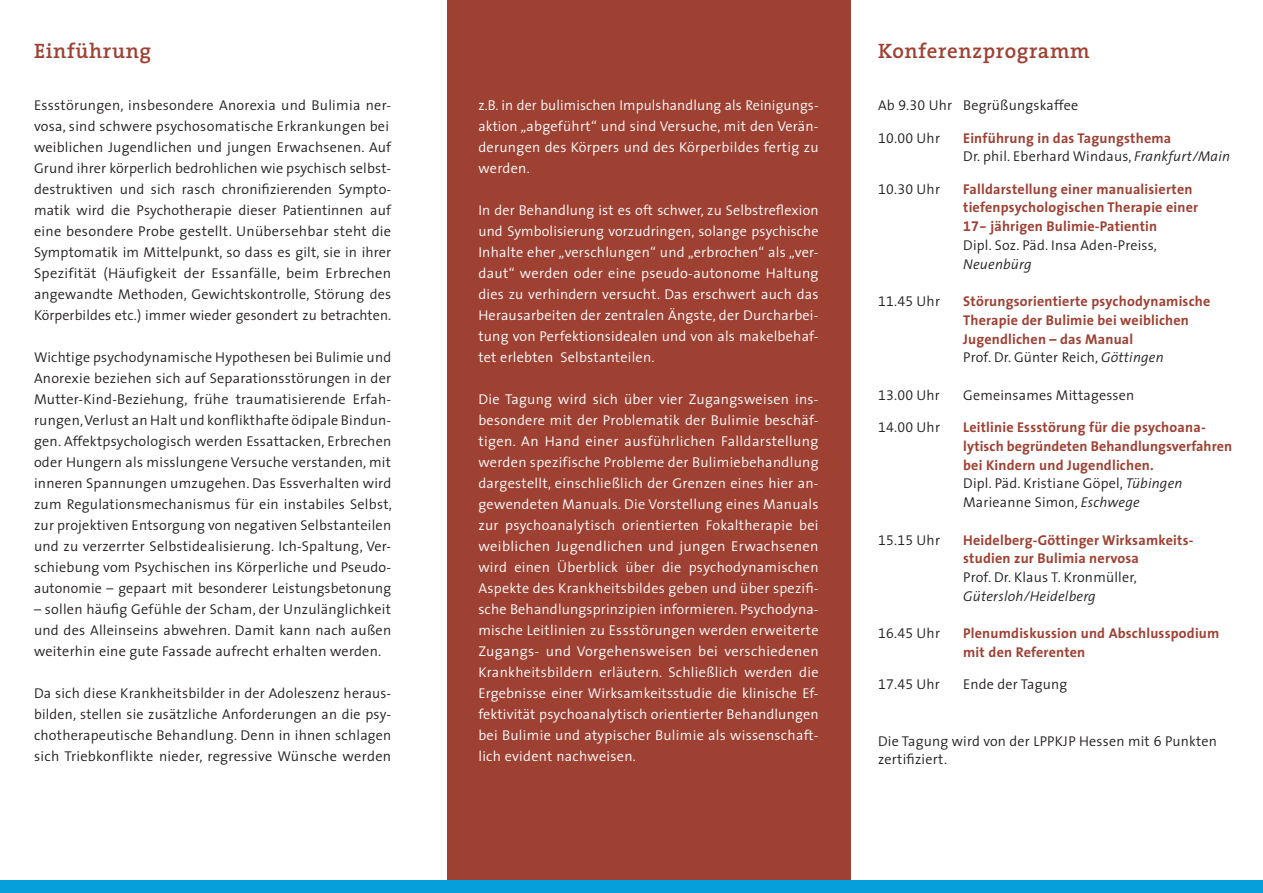
<style>
.page{position:relative;width:1263px;height:893px;background:#fff}
.page>*{position:absolute;margin:0;border:0;box-sizing:border-box;transform-origin:0 0}
.t1{font:600 21px "The Serif";letter-spacing:.03em;color:#9e4133}
.t2{font:300 14.25px/21px "The Sans";letter-spacing:.015em;color:#231f20;text-align:justify}
.t3{font:300 14.25px/21px "The Sans";letter-spacing:.02em;color:#fff;text-align:justify}
.t4{font:700 14.25px/18.8px "The Sans";letter-spacing:.015em;color:#9e4133}
.t5{font:14.25px "The Sans Semi Light Expert";letter-spacing:.015em;color:#231f20}
.t6{font:italic 300 14.25px "The Sans";letter-spacing:.015em;color:#231f20}
.s1{font-family:"The Sans Semi Light Expert";font-weight:400}
.s2{font-family:"The Sans";font-weight:300}
.s3{font-weight:300;color:#231f20}
.s4{font-weight:300;font-style:italic;color:#231f20}
.s5{font-family:"The Sans Bold Expert";font-weight:400}
</style>
<div class="page">
<div style="left:446px;top:0;width:404px;height:893px;background:#9e4133"></div>
<div style="left:0;top:880px;width:1263px;height:13px;background:#069edb"></div>
<h1 class="t1" style="left:34px;top:42px;width:119px">Einführung</h1>
<p class="t2" style="left:34px;top:96px;width:359px;text-align:left">Essstörungen, insbesondere Anorexia und Bulimia ner&shy;vosa, sind schwere psychosomatische Erkrankungen bei weiblichen Jugendlichen und jungen Erwachsenen. Auf Grund ihrer körperlich bedrohlichen wie psychisch selbst&shy;destruktiven und sich rasch chronifizierenden Sympto&shy;matik wird die Psychotherapie dieser Patientinnen auf eine besondere Probe gestellt. Unübersehbar steht die Symptomatik im Mittelpunkt, so dass es gilt, sie in ihrer Spezifität (Häufigkeit der Essanfälle, beim Erbrechen angewandte Methoden, Gewichtskontrolle, Störung des Körperbildes etc.) immer wieder gesondert zu betrachten.</p>
<p class="t2" style="left:34px;top:348px;width:359px">Wichtige psychodynamische Hypothesen bei Bulimie und Anorexie beziehen sich auf Separationsstörungen in der Mutter-Kind-Beziehung, frühe traumatisierende Erfah&shy;rungen, Verlust an Halt und konflikthafte ödipale Bindun&shy;gen. Affektpsychologisch werden Essattacken, Erbrechen oder Hungern als misslungene Versuche verstanden, mit inneren Spannungen umzugehen. Das Essverhalten wird zum Regulationsmechanismus für ein instabiles Selbst, zur projektiven Entsorgung von negativen Selbstanteilen und zu verzerrter Selbstidealisierung. Ich-Spaltung, Ver&shy;schiebung vom Psychischen ins Körperliche und Pseudo&shy;autonomie – gepaart mit besonderer Leistungsbetonung</p>
<p class="t2" style="left:34px;top:600px;width:359px">– sollen häufig Gefühle der Scham, der Unzulänglichkeit und des Alleinseins abwehren. Damit kann nach außen weiterhin eine gute Fassade aufrecht erhalten werden.</p>
<p class="t2" style="left:34px;top:684px;width:359px">Da sich diese Krankheitsbilder in der Adoleszenz heraus&shy;bilden, stellen sie zusätzliche Anforderungen an die psy&shy;chotherapeutische Behandlung. Denn in ihnen schlagen sich Triebkonflikte nieder, regressive Wünsche werden</p>
<p class="t3" style="left:478px;top:96px;width:342px">z.B. in der bulimischen Impulshandlung als Reinigungs&shy;aktion „abgeführt“ und sind Versuche, mit den Verän&shy;derungen des Körpers und des Körperbildes fertig zu werden.</p>
<p class="t3" style="left:478px;top:201px;width:342px">In der Behandlung ist es oft schwer, zu Selbstreflexion und Symbolisierung vorzudringen, solange psychische Inhalte eher „verschlungen“ und „erbrochen“ als „ver&shy;daut“ werden oder eine pseudo-autonome Haltung dies zu verhindern versucht. Das erschwert auch das Herausarbeiten der zentralen Ängste, der Durcharbei&shy;tung von Perfektionsidealen und von als makelbehaf&shy;tet erlebten Selbstanteilen.</p>
<p class="t3" style="left:478px;top:390px;width:342px">Die Tagung wird sich über vier Zugangsweisen ins&shy;besondere mit der Problematik der Bulimie beschäf&shy;tigen. An Hand einer ausführlichen Falldarstellung werden spezifische Probleme der Bulimiebehandlung dargestellt, einschließlich der Grenzen eines hier an&shy;gewendeten Manuals. Die Vorstellung eines Manuals zur psychoanalytisch orientierten Fokaltherapie bei weiblichen Jugendlichen und jungen Erwachsenen wird einen Überblick über die psychodynamischen Aspekte des Krankheitsbildes geben und über spezifi&shy;sche Behandlungsprinzipien informieren. Psychodyna&shy;mische Leitlinien zu Essstörungen werden erweiterte Zugangs- und Vorgehensweisen bei verschiedenen Krankheitsbildern erläutern. Schließlich werden die Ergebnisse einer Wirksamkeitsstudie die klinische Ef&shy;fektivität psychoanalytisch orientierter Behandlungen bei Bulimie und atypischer Bulimie als wissenschaft&shy;lich evident nachweisen.</p>
<h1 class="t1" style="left:878px;top:42px;width:213px">Konferenzprogramm</h1>
<p class="t2" style="left:878px;top:96px;width:202px">Ab <span class="s1">9.30</span> Uhr Begrüßungskaffee</p>
<p class="t5" style="left:878px;top:129px;width:63px">10.00 <span class="s2">Uhr</span></p>
<p class="t4" style="left:963px;top:130px;width:268px">Einführung in das Tagungsthema<br><span class="s3">Dr. phil. Eberhard Windaus,</span> <span class="s4">Frankfurt/Main</span></p>
<p class="t5" style="left:878px;top:180px;width:63px">10.30 <span class="s2">Uhr</span></p>
<p class="t4" style="left:963px;top:181px;width:236px">Falldarstellung einer manualisierten tiefenpsychologischen Therapie einer <span class="s5">17-</span> jährigen Bulimie-Patientin<br><span class="s3">Dipl. Soz. Päd. Insa Aden-Preiss,</span></p>
<p class="t6" style="left:963px;top:258px;width:70px">Neuenbürg</p>
<p class="t5" style="left:878px;top:293px;width:63px">11.45 <span class="s2">Uhr</span></p>
<p class="t4" style="left:963px;top:293px;width:249px">Störungsorientierte psychodynamische Therapie der Bulimie bei weiblichen Jugendlichen – das Manual<br><span class="s3">Prof. Dr. Günter Reich,</span> <span class="s4">Göttingen</span></p>
<p class="t5" style="left:878px;top:387px;width:63px">13.00 <span class="s2">Uhr</span></p>
<p class="t2" style="left:963px;top:386px;width:173px">Gemeinsames Mittagessen</p>
<p class="t5" style="left:878px;top:419px;width:63px">14.00 <span class="s2">Uhr</span></p>
<p class="t4" style="left:963px;top:419px;width:270px">Leitlinie Essstörung für die psychoana&shy;lytisch begründeten Behandlungsverfahren bei Kindern und Jugendlichen.<br><span class="s3">Dipl. Päd. Kristiane Göpel,</span> <span class="s4">Tübingen </span><span class="s3">Marieanne Simon,</span> <span class="s4">Eschwege</span></p>
<p class="t5" style="left:878px;top:531px;width:63px">15.15 <span class="s2">Uhr</span></p>
<p class="t4" style="left:963px;top:532px;width:232px">Heidelberg-Göttinger Wirksamkeits&shy;studien zur Bulimia nervosa</p>
<p class="t2" style="left:963px;top:568px;width:175px">Prof. Dr. Klaus T. Kronmüller,</p>
<p class="t6" style="left:963px;top:590px;width:134px">Gütersloh/Heidelberg</p>
<p class="t5" style="left:878px;top:625px;width:63px">16.45 <span class="s2">Uhr</span></p>
<p class="t4" style="left:963px;top:626px;width:258px">Plenumdiskussion und Abschlusspodium mit den Referenten</p>
<p class="t5" style="left:878px;top:676px;width:63px">17.45 <span class="s2">Uhr</span></p>
<p class="t2" style="left:963px;top:675px;width:106px">Ende der Tagung</p>
<p class="t2" style="left:878px;top:733px;width:340px;line-height:18.8px">Die Tagung wird von der LPPKJP Hessen mit 6 Punkten zertifiziert.</p>
</div>
